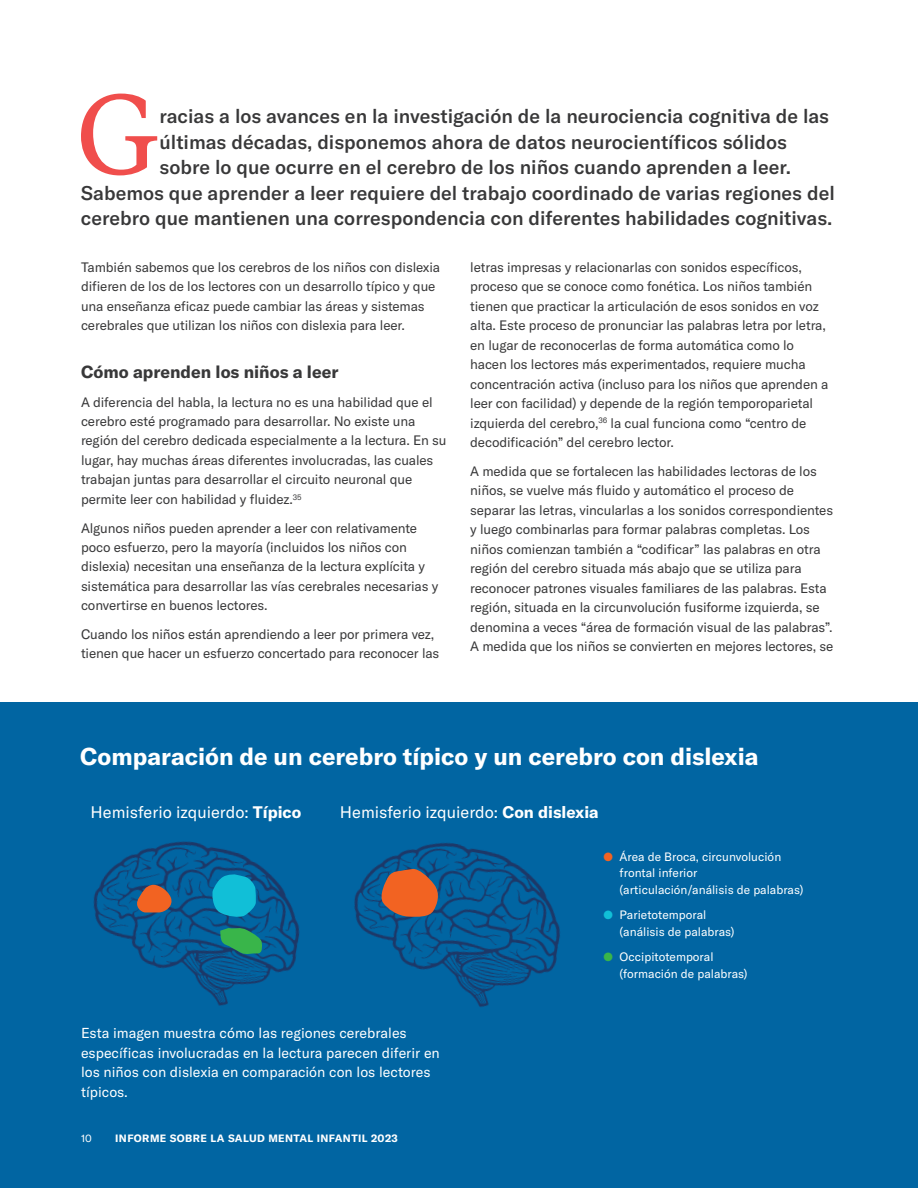
<style>
.page{position:relative;width:918px;height:1188px;background:#fff}
.page>*{position:absolute;margin:0;border:0;box-sizing:border-box;transform-origin:0 0}
.t1{font:113.4px "Tiempos Text";color:#f04e4c}
.t2{font:700 24px "GT America";color:#fff}
.t3{font:500 19.5px "GT America";color:#383839}
.t4{font:700 17.25px "GT America";color:#383839}
.t5{font:16.5px "GT America";color:#fff}
.t6{font:14.25px/19.5px "GT America";color:#fff}
.t7{font:13.5px/19.5px "GT America";letter-spacing:-.01em;color:#383839}
.t8{font:12px/16.5px "GT America";color:#fff}
.t9{font:700 10.5px "GT America";letter-spacing:.04em;color:#fff}
.t10{font:10.5px "GT America";color:#fff}
.s1{font-weight:700}
.s2{color:#f26322}
.s3{color:#11bfd7}
.s4{color:#39b54a}
</style>
<div class="page">
<div style="left:0;top:702px;width:918px;height:486px;background:#0165a2"></div>
<img style="left:354px;top:843px;width:206px;height:164px">
<svg style="left:380px;top:869px;width:60px;height:49px"></svg>
<img style="left:93px;top:841px;width:207px;height:165px">
<svg style="left:135px;top:884px;width:41px;height:29px"></svg>
<svg style="left:210px;top:874px;width:47px;height:44px"></svg>
<svg style="left:219px;top:927px;width:43px;height:28px"></svg>
<h1 class="t1" style="left:76px;top:58px;width:85px">G</h1>
<h3 class="t3" style="left:159px;top:105px;width:671px">racias a los avances en la investigación de la neurociencia cognitiva de las</h3>
<h3 class="t3" style="left:159px;top:130px;width:629px">últimas décadas, disponemos ahora de datos neurocientíficos sólidos</h3>
<h3 class="t3" style="left:159px;top:156px;width:633px">sobre lo que ocurre en el cerebro de los niños cuando aprenden a leer.</h3>
<h3 class="t3" style="left:81px;top:181px;width:755px">Sabemos que aprender a leer requiere del trabajo coordinado de varias regiones del</h3>
<h3 class="t3" style="left:81px;top:207px;width:753px">cerebro que mantienen una correspondencia con diferentes habilidades cognitivas.</h3>
<p class="t7" style="left:81px;top:257px;width:361px">También sabemos que los cerebros de los niños con dislexia difieren de los de los lectores con un desarrollo típico y que una enseñanza eficaz puede cambiar las áreas y sistemas cerebrales que utilizan los niños con dislexia para leer.</p>
<p class="t4" style="left:81px;top:361px;width:259px">Cómo aprenden los niños a leer</p>
<p class="t7" style="left:81px;top:392px;width:367px">A diferencia del habla, la lectura no es una habilidad que el cerebro esté programado para desarrollar. No existe una región del cerebro dedicada especialmente a la lectura. En su lugar, hay muchas áreas diferentes involucradas, las cuales trabajan juntas para desarrollar el circuito neuronal que permite leer con habilidad y fluidez.<sup>35</sup></p>
<p class="t7" style="left:81px;top:518px;width:359px">Algunos niños pueden aprender a leer con relativamente poco esfuerzo, pero la mayoría (incluidos los niños con dislexia) necesitan una enseñanza de la lectura explícita y sistemática para desarrollar las vías cerebrales necesarias y convertirse en buenos lectores.</p>
<p class="t7" style="left:81px;top:624px;width:360px">Cuando los niños están aprendiendo a leer por primera vez, tienen que hacer un esfuerzo concertado para reconocer las</p>
<p class="t7" style="left:470px;top:257px;width:360px">letras impresas y relacionarlas con sonidos específicos, proceso que se conoce como fonética. Los niños también tienen que practicar la articulación de esos sonidos en voz alta. Este proceso de pronunciar las palabras letra por letra, en lugar de reconocerlas de forma automática como lo hacen los lectores más experimentados, requiere mucha concentración activa (incluso para los niños que aprenden a leer con facilidad) y depende de la región temporoparietal izquierda del cerebro,<sup>36</sup> la cual funciona como “centro de decodificación” del cerebro lector.</p>
<p class="t7" style="left:470px;top:461px;width:365px">A medida que se fortalecen las habilidades lectoras de los niños, se vuelve más fluido y automático el proceso de separar las letras, vincularlas a los sonidos correspondientes y luego combinarlas para formar palabras completas. Los niños comienzan también a “codificar” las palabras en otra región del cerebro situada más abajo que se utiliza para reconocer patrones visuales familiares de las palabras. Esta región, situada en la circunvolución fusiforme izquierda, se denomina a veces “área de formación visual de las palabras”.<br>A medida que los niños se convierten en mejores lectores, se</p>
<h2 class="t2" style="left:80px;top:742px;width:680px">Comparación de un cerebro típico y un cerebro con dislexia</h2>
<p class="t5" style="left:91px;top:802px;width:212px">Hemisferio izquierdo: <span class="s1">Típico</span></p>
<p class="t5" style="left:340px;top:802px;width:260px">Hemisferio izquierdo: <span class="s1">Con dislexia</span></p>
<p class="t6" style="left:81px;top:1023px;width:360px">Esta imagen muestra cómo las regiones cerebrales específicas involucradas en la lectura parecen diferir en los niños con dislexia en comparación con los lectores típicos.</p>
<p class="t10" style="left:81px;top:1132px;width:12px">10</p>
<p class="t9" style="left:115px;top:1132px;width:284px">INFORME SOBRE LA SALUD MENTAL INFANTIL 2023</p>
<p class="t8" style="left:620px;top:848px;width:185px;text-indent:-16px"><span class="s2">●</span> Área de Broca, circunvolución frontal inferior (articulación/análisis de palabras)</p>
<p class="t8" style="left:620px;top:907px;width:116px;text-indent:-16px"><span class="s3">●</span> Parietotemporal (análisis de palabras)</p>
<p class="t8" style="left:620px;top:949px;width:129px;text-indent:-16px"><span class="s4">●</span> Occipitotemporal (formación de palabras)</p>
</div>
